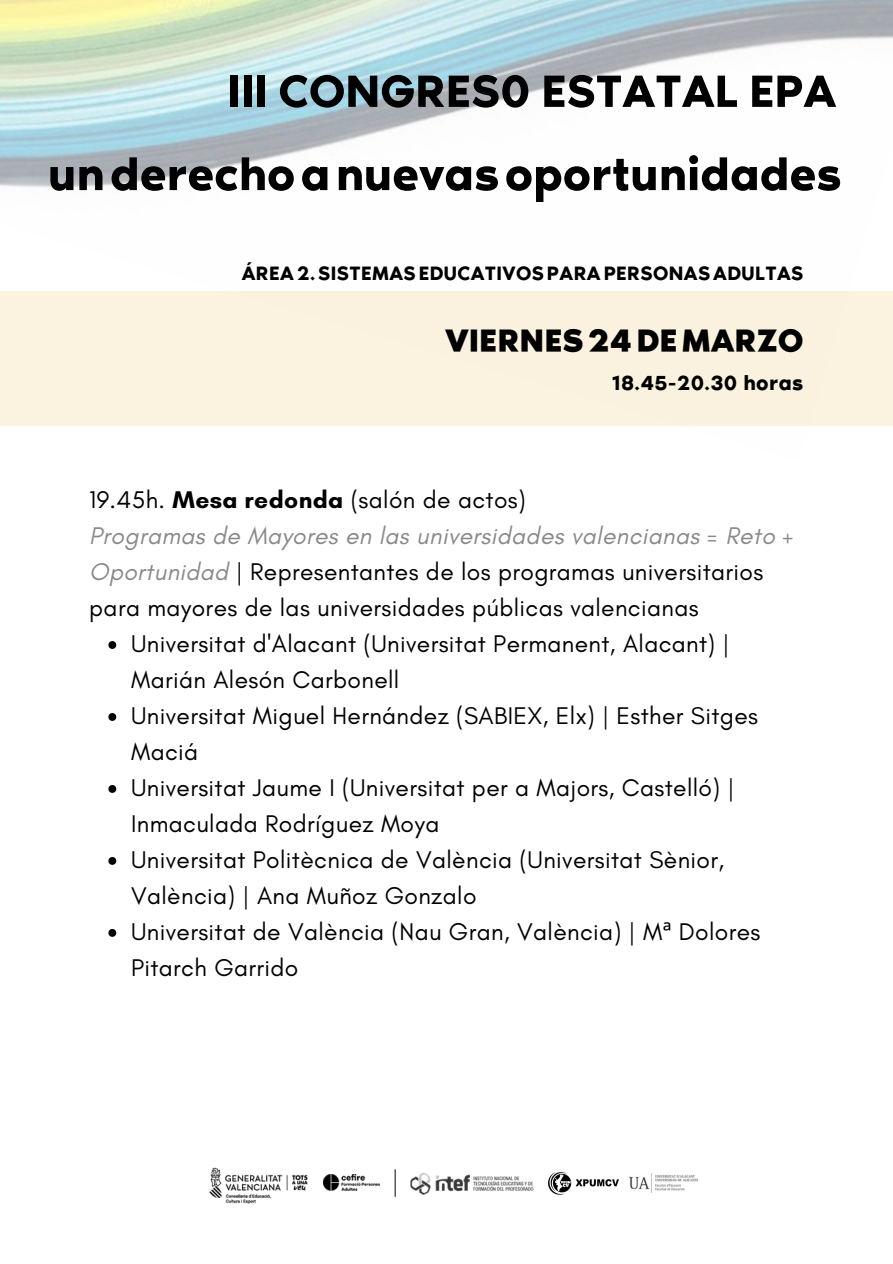
<style>
.page{position:relative;width:893px;height:1264px;background:#fff}
.page>*{position:absolute;margin:0;border:0;box-sizing:border-box;transform-origin:0 0}
.t1{font:60px/83.2px "RTL Media Pro Regular";color:#000;text-align:right}
.t2{font:39.3px "RTL Media Pro Medium";letter-spacing:.015em;color:#000}
.t3{font:26.55px "RTL Media Pro Regular";letter-spacing:.015em;color:#000}
.t4{font:25.2px "RTL Media Pro Regular";letter-spacing:.015em;color:#000}
.t5{font:24.6px/36px "Glacial Indifference";letter-spacing:.015em;color:#000}
.s1{font-weight:700}
.s2{font-style:italic;color:#898989}
.s3{font-family:"Noto Sans"}
</style>
<div class="page">
<img style="left:209px;top:1167px;width:99px;height:37px">
<img style="left:323px;top:1174px;width:56px;height:16px">
<img style="left:410px;top:1172px;width:124px;height:24px">
<img style="left:548px;top:1172px;width:71px;height:22px">
<img style="left:629px;top:1173px;width:68px;height:19px">
<svg style="left:395px;top:1169px;width:1px;height:27px"></svg>
<div style="left:0;top:291px;width:892px;height:135px;background:#fbf3df"></div>
<svg style="left:108px;top:641px;width:8px;height:8px"></svg>
<svg style="left:108px;top:713px;width:8px;height:8px"></svg>
<svg style="left:108px;top:785px;width:8px;height:8px"></svg>
<svg style="left:108px;top:857px;width:8px;height:7px"></svg>
<svg style="left:108px;top:929px;width:8px;height:7px"></svg>
<h1 class="t1" style="left:48px;top:54px;width:794px">III CONGRES0 ESTATAL EPA underechoanuevasoportunidades</h1>
<p class="t4" style="left:242px;top:262px;width:563px">ÁREA2.SISTEMASEDUCATIVOSPARAPERSONASADULTAS</p>
<h2 class="t2" style="left:445px;top:324px;width:359px">VIERNES24DEMARZO</h2>
<p class="t3" style="left:611px;top:371px;width:193px">18.45-20.30 horas</p>
<p class="t5" style="left:89px;top:482px;width:705px">19.45h. <span class="s1">Mesa redonda</span> (salón de actos)<br><span class="s2">Programas de Mayores en las universidades valencianas = Reto + Oportunidad</span> | Representantes de los programas universitarios para mayores de las universidades públicas valencianas</p>
<p class="t5" style="left:131px;top:625px;width:630px">Universitat d'Alacant (Universitat Permanent, Alacant) | Marián Alesón Carbonell<br>Universitat Miguel Hernández (SABIEX, Elx) | Esther Sitges Maciá<br>Universitat Jaume I (Universitat per a Majors, Castelló) | Inmaculada Rodríguez Moya<br>Universitat Politècnica de València (Universitat Sènior, València) | Ana Muñoz Gonzalo<br>Universitat de València (Nau Gran, València) | M<span class="s3">ª</span> Dolores Pitarch Garrido</p>
</div>
